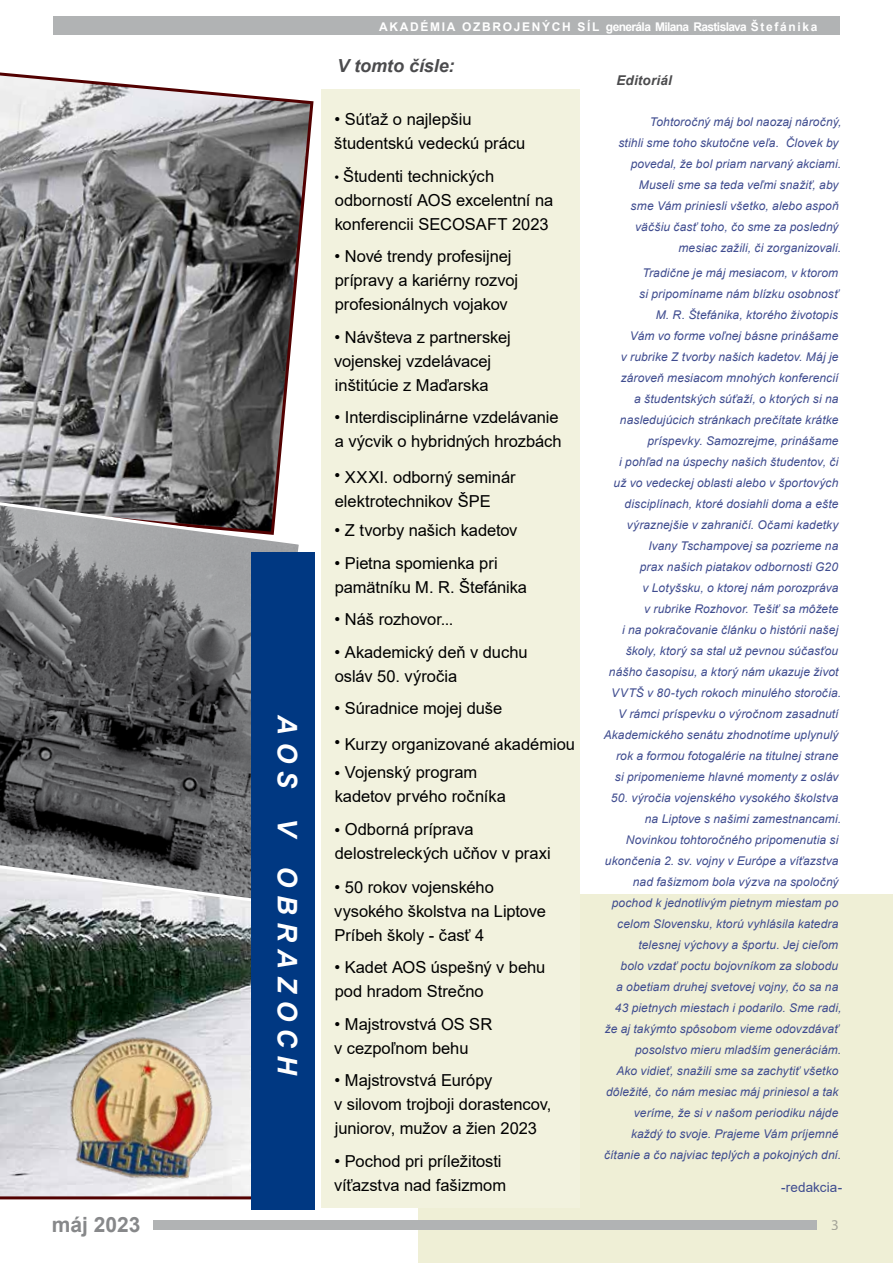
<style>
.page{position:relative;width:893px;height:1263px;background:#fff}
.page>*{position:absolute;margin:0;border:0;box-sizing:border-box;transform-origin:0 0}
.t1{font:italic 700 27px "Arial";color:#fff}
.t2{font:700 21px "Arial";color:#87888a}
.t3{font:italic 700 18px "Arial";letter-spacing:-.005em;color:#4b4b4d}
.t4{font:16.5px/24px "Arial";letter-spacing:-.005em;color:#000}
.t5{font:15px "Myriad Pro";color:#58585a}
.t6{font:13.5px "Arial";letter-spacing:.005em;color:#3f4c8f}
.t7{font:italic 700 13.5px "Arial";letter-spacing:.015em;color:#4b4b4d}
.t8{font:italic 12px/21px "Arial";letter-spacing:.01em;color:#3f4c8f;text-align:right}
.t9{font:700 12px "Arial";letter-spacing:-.055em;color:#fff}
.s1{font-size:13.5px}
</style>
<div class="page">
<div style="left:418px;top:894px;width:475px;height:369px;background:#efefd6"></div>
<div style="left:153px;top:1221px;width:663px;height:9px;background:#b1b3b4"></div>
<div style="left:53px;top:17px;width:786px;height:18px;background:#b1b3b4"></div>
<svg style="left:0;top:72px;width:314px;height:401px"></svg>
<div style="left:321px;top:90px;width:259px;height:1118px;background:#f2f2de"></div>
<svg style="left:0;top:903px;width:252px;height:296px"></svg>
<svg style="left:0;top:473px;width:304px;height:430px"></svg>
<img style="left:54px;top:1025px;width:176px;height:167px">
<div style="left:252px;top:553px;width:63px;height:657px;background:#003882"></div>
<p class="t9" style="left:379px;top:19px;width:440px">A K A D É M I A O Z B R O J E N Ý C H S Í L generála Milana Rastislava Š t e f á n i k a</p>
<h1 class="t1" style="left:305px;top:715px;width:363px;rotate:90deg">A O S V O B R A Z O C H</h1>
<h3 class="t3" style="left:337px;top:54px;width:119px">V tomto čísle:</h3>
<h3 class="t4" style="left:334px;top:107px;width:193px">• Súťaž o najlepšiu študentskú vedeckú prácu</h3>
<h3 class="t4" style="left:335px;top:164px;width:220px"><span class="s1">•</span> Študenti technických odborností AOS excelentní na konferencii SECOSAFT 2023</h3>
<h3 class="t4" style="left:335px;top:244px;width:185px">• Nové trendy profesijnej prípravy a kariérny rozvoj profesionálnych vojakov</h3>
<h3 class="t4" style="left:334px;top:325px;width:178px">• Návšteva z partnerskej vojenskej vzdelávacej inštitúcie z Maďarska</h3>
<h3 class="t4" style="left:335px;top:405px;width:229px">• Interdisciplinárne vzdelávanie a výcvik o hybridných hrozbách</h3>
<h3 class="t4" style="left:335px;top:465px;width:183px">• XXXI. odborný seminár elektrotechnikov ŠPE</h3>
<h3 class="t4" style="left:335px;top:518px;width:185px">• Z tvorby našich kadetov</h3>
<h3 class="t4" style="left:335px;top:551px;width:194px">• Pietna spomienka pri pamätníku M. R. Štefánika</h3>
<h3 class="t4" style="left:335px;top:607px;width:120px">• Náš rozhovor...</h3>
<h3 class="t4" style="left:335px;top:640px;width:195px">• Akademický deň v duchu osláv 50. výročia</h3>
<h3 class="t4" style="left:335px;top:696px;width:169px">• Súradnice mojej duše</h3>
<h3 class="t4" style="left:335px;top:732px;width:242px">• Kurzy organizované akadémiou</h3>
<h3 class="t4" style="left:335px;top:760px;width:173px">• Vojenský program kadetov prvého ročníka</h3>
<h3 class="t4" style="left:335px;top:817px;width:218px">• Odborná príprava delostreleckých učňov v praxi</h3>
<h3 class="t4" style="left:334px;top:875px;width:213px">• 50 rokov vojenského vysokého školstva na Liptove<br>Príbeh školy - časť 4</h3>
<h3 class="t4" style="left:335px;top:955px;width:212px">• Kadet AOS úspešný v behu pod hradom Strečno</h3>
<h3 class="t4" style="left:334px;top:1012px;width:160px">• Majstrovstvá OS SR v cezpoľnom behu</h3>
<h3 class="t4" style="left:334px;top:1068px;width:219px">• Majstrovstvá Európy<br>v silovom trojboji dorastencov, juniorov, mužov a žien 2023</h3>
<h3 class="t4" style="left:334px;top:1149px;width:174px">• Pochod pri príležitosti víťazstva nad fašizmom</h3>
<p class="t7" style="left:616px;top:71px;width:57px">Editoriál</p>
<p class="t8" style="left:618px;top:112px;width:225px">Tohtoročný máj bol naozaj náročný,<br>stihli sme toho skutočne veľa. Človek by povedal, že bol priam narvaný akciami.<br>Museli sme sa teda veľmi snažiť, aby sme Vám priniesli všetko, alebo aspoň väčšiu časť toho, čo sme za posledný mesiac zažili, či zorganizovali.</p>
<p class="t8" style="left:604px;top:263px;width:239px">Tradične je máj mesiacom, v ktorom<br>si pripomíname nám blízku osobnosť<br>M. R. Štefánika, ktorého životopis<br>Vám vo forme voľnej básne prinášame<br>v rubrike Z tvorby našich kadetov. Máj je zároveň mesiacom mnohých konferencií<br>a študentských súťaží, o ktorých si na nasledujúcich stránkach prečítate krátke príspevky. Samozrejme, prinášame<br>i pohľad na úspechy našich študentov, či<br>už vo vedeckej oblasti alebo v športových disciplínach, ktoré dosiahli doma a ešte výraznejšie v zahraničí. Očami kadetky Ivany Tschampovej sa pozrieme na<br>prax našich piatakov odbornosti G20<br>v Lotyšsku, o ktorej nám porozpráva<br>v rubrike Rozhovor. Tešiť sa môžete<br>i na pokračovanie článku o histórii našej školy, ktorý sa stal už pevnou súčasťou nášho časopisu, a ktorý nám ukazuje život VVTŠ v 80-tych rokoch minulého storočia.<br>V rámci príspevku o výročnom zasadnutí Akademického senátu zhodnotíme uplynulý rok a formou fotogalérie na titulnej strane<br>si pripomenieme hlavné momenty z osláv</p>
<p class="t8" style="left:604px;top:788px;width:239px">50. výročia vojenského vysokého školstva na Liptove s našimi zamestnancami.<br>Novinkou tohtoročného pripomenutia si ukončenia 2. sv. vojny v Európe a víťazstva nad fašizmom bola výzva na spoločný pochod k jednotlivým pietnym miestam po celom Slovensku, ktorú vyhlásila katedra telesnej výchovy a športu. Jej cieľom<br>bolo vzdať poctu bojovníkom za slobodu<br>a obetiam druhej svetovej vojny, čo sa na 43 pietnych miestach i podarilo. Sme radi, že aj takýmto spôsobom vieme odovzdávať posolstvo mieru mladším generáciám.<br>Ako vidieť, snažili sme sa zachytiť všetko dôležité, čo nám mesiac máj priniesol a tak veríme, že si v našom periodiku nájde každý to svoje. Prajeme Vám príjemné čítanie a čo najviac teplých a pokojných dní.</p>
<p class="t6" style="left:781px;top:1178px;width:63px">-redakcia-</p>
<h2 class="t2" style="left:52px;top:1209px;width:90px">máj 2023</h2>
<p class="t5" style="left:831px;top:1215px;width:9px">3</p>
</div>
